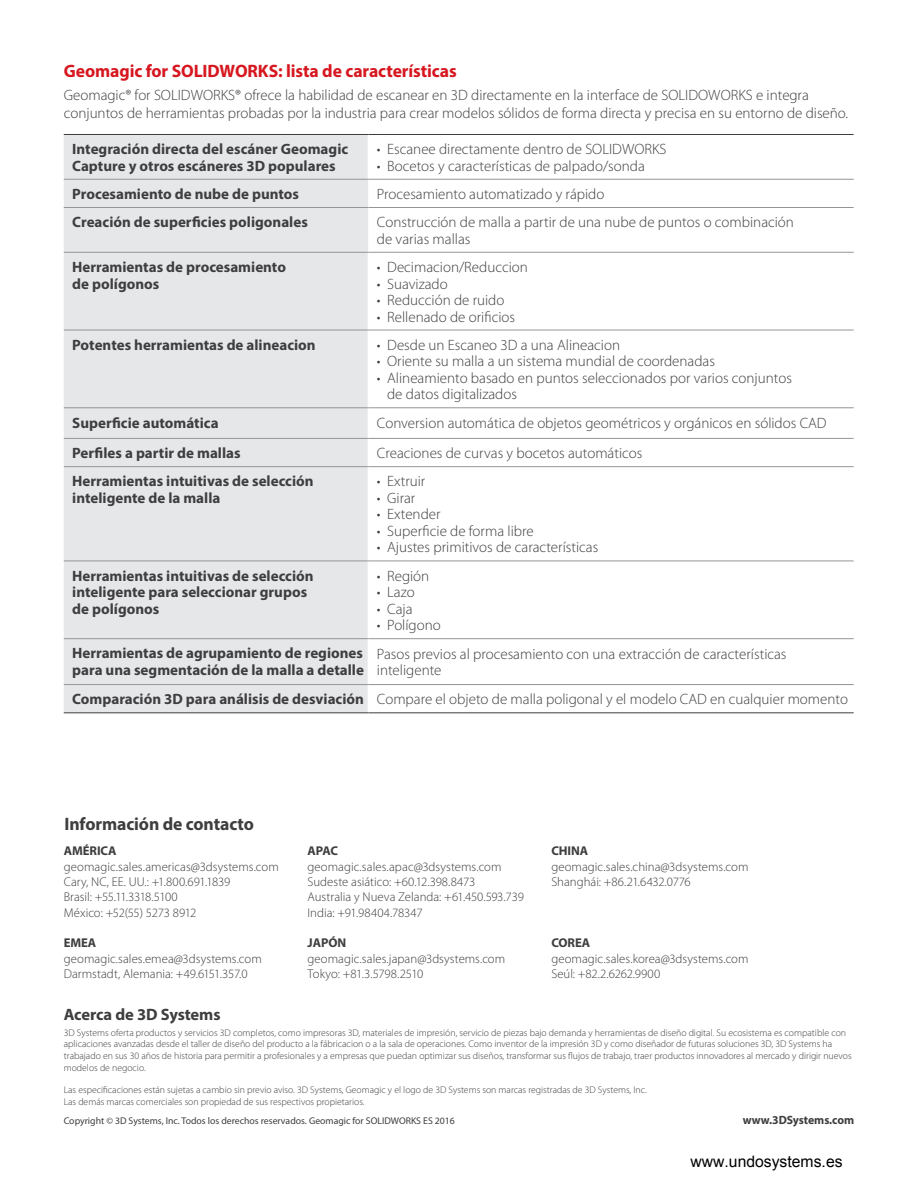
<style>
.page{position:relative;width:918px;height:1188px;background:#fff}
.page>*{position:absolute;margin:0;border:0;box-sizing:border-box;transform-origin:0 0}
.t1{font:700 18px "Myriad Pro";letter-spacing:-.005em;color:#d7171f}
.t2{font:700 18px "Myriad Pro";letter-spacing:-.005em;color:#3e3e3f}
.t3{font:700 16.5px "Myriad Pro";letter-spacing:-.005em;color:#3e3e3f}
.t4{font:15.75px "Arial";color:#000}
.t5{font:300 15px/16.5px "Myriad Pro";color:#3e3e3f}
.t6{font:700 15px/16.5px "Myriad Pro";color:#3e3e3f}
.t7{font:300 12.75px "Myriad Pro";color:#3e3e3f}
.t8{font:700 12.75px "Myriad Pro";letter-spacing:-.005em;color:#3e3e3f}
.t9{font:300 12.75px "Myriad Pro";letter-spacing:-.025em;color:#3e3e3f}
.t10{font:300 12.75px "Myriad Pro";letter-spacing:-.02em;color:#3e3e3f}
.t11{font:700 12px "Myriad Pro";letter-spacing:-.005em;color:#3e3e3f}
.t12{font:300 9.75px/11.2px "Myriad Pro";color:#3e3e3f}
.t13{font:9.75px "Myriad Pro";color:#3e3e3f}
</style>
<div class="page">
<div style="left:64px;top:135px;width:304px;height:577px;background:#e6e7e9"></div>
<svg style="left:368px;top:178px;width:486px;height:462px"></svg>
<hr style="left:368px;top:135px;width:1px;height:44px;background:#fff">
<hr style="left:368px;top:252px;width:1px;height:78px;background:#fff">
<hr style="left:368px;top:330px;width:1px;height:78px;background:#fff">
<hr style="left:368px;top:408px;width:1px;height:30px;background:#fff">
<svg style="left:368px;top:439px;width:1px;height:27px"></svg>
<hr style="left:368px;top:467px;width:1px;height:94px;background:#fff">
<hr style="left:368px;top:561px;width:1px;height:77px;background:#fff">
<hr style="left:368px;top:639px;width:1px;height:45px;background:#fff">
<hr style="left:64px;top:179px;width:304px;height:1px;background:#939598">
<hr style="left:368px;top:179px;width:486px;height:1px;background:#939598">
<hr style="left:64px;top:252px;width:304px;height:1px;background:#939598">
<hr style="left:368px;top:252px;width:486px;height:1px;background:#939598">
<hr style="left:64px;top:330px;width:304px;height:1px;background:#939598">
<hr style="left:368px;top:330px;width:486px;height:1px;background:#939598">
<hr style="left:64px;top:408px;width:304px;height:1px;background:#939598">
<hr style="left:368px;top:408px;width:486px;height:1px;background:#939598">
<hr style="left:64px;top:438px;width:304px;height:1px;background:#939598">
<hr style="left:368px;top:438px;width:486px;height:1px;background:#939598">
<hr style="left:64px;top:466px;width:304px;height:1px;background:#939598">
<hr style="left:368px;top:466px;width:486px;height:1px;background:#939598">
<hr style="left:64px;top:561px;width:304px;height:1px;background:#939598">
<hr style="left:368px;top:561px;width:486px;height:1px;background:#939598">
<hr style="left:64px;top:638px;width:304px;height:1px;background:#939598">
<hr style="left:368px;top:638px;width:486px;height:1px;background:#939598">
<hr style="left:64px;top:684px;width:304px;height:1px;background:#939598">
<hr style="left:368px;top:684px;width:486px;height:1px;background:#939598">
<hr style="left:64px;top:207px;width:304px;height:1px;background:#939598">
<hr style="left:368px;top:207px;width:486px;height:1px;background:#939598">
<hr style="left:64px;top:134px;width:304px;height:1px;background:#3e3e3f">
<hr style="left:368px;top:134px;width:486px;height:1px;background:#3e3e3f">
<hr style="left:64px;top:712px;width:304px;height:1px;background:#3e3e3f">
<hr style="left:368px;top:712px;width:486px;height:1px;background:#3e3e3f">
<p class="t1" style="left:64px;top:59px;width:395px">Geomagic for SOLIDWORKS: lista de características</p>
<p class="t5" style="left:64px;top:86px;width:786px;line-height:18px">Geomagic® for SOLIDWORKS® ofrece la habilidad de escanear en 3D directamente en la interface de SOLIDOWORKS e integra conjuntos de herramientas probadas por la industria para crear modelos sólidos de forma directa y precisa en su entorno de diseño.</p>
<p class="t6" style="left:72px;top:140px;width:277px">Integración directa del escáner Geomagic<br>Capture y otros escáneres 3D populares</p>
<p class="t5" style="left:377px;top:141px;width:291px">• Escanee directamente dentro de SOLIDWORKS</p>
<p class="t5" style="left:377px;top:158px;width:269px">• Bocetos y características de palpado/sonda</p>
<p class="t6" style="left:72px;top:185px;width:228px">Procesamiento de nube de puntos</p>
<p class="t5" style="left:377px;top:186px;width:229px">Procesamiento automatizado y rápido</p>
<p class="t6" style="left:72px;top:213px;width:237px">Creación de superficies poligonales</p>
<p class="t5" style="left:377px;top:214px;width:419px">Construcción de malla a partir de una nube de puntos o combinación de varias mallas</p>
<p class="t6" style="left:72px;top:258px;width:215px">Herramientas de procesamiento de polígonos</p>
<p class="t5" style="left:377px;top:259px;width:152px">• Decimacion/Reduccion</p>
<p class="t5" style="left:377px;top:276px;width:72px">• Suavizado</p>
<p class="t5" style="left:377px;top:292px;width:129px">• Reducción de ruido</p>
<p class="t5" style="left:377px;top:309px;width:140px">• Rellenado de orificios</p>
<p class="t6" style="left:72px;top:336px;width:245px">Potentes herramientas de alineacion</p>
<p class="t5" style="left:377px;top:337px;width:245px">• Desde un Escaneo 3D a una Alineacion</p>
<p class="t5" style="left:377px;top:353px;width:340px">• Oriente su malla a un sistema mundial de coordenadas</p>
<p class="t5" style="left:387px;top:370px;width:406px;text-indent:-10px">• Alineamiento basado en puntos seleccionados por varios conjuntos de datos digitalizados</p>
<p class="t6" style="left:72px;top:414px;width:148px">Superficie automática</p>
<p class="t5" style="left:377px;top:415px;width:451px">Conversion automática de objetos geométricos y orgánicos en sólidos CAD</p>
<p class="t6" style="left:72px;top:444px;width:170px">Perfiles a partir de mallas</p>
<p class="t5" style="left:377px;top:445px;width:267px">Creaciones de curvas y bocetos automáticos</p>
<p class="t6" style="left:72px;top:473px;width:243px">Herramientas intuitivas de selección inteligente de la malla</p>
<p class="t5" style="left:377px;top:473px;width:50px">• Extruir</p>
<p class="t5" style="left:377px;top:490px;width:40px">• Girar</p>
<p class="t5" style="left:377px;top:506px;width:65px">• Extender</p>
<p class="t5" style="left:377px;top:523px;width:158px">• Superficie de forma libre</p>
<p class="t5" style="left:377px;top:539px;width:223px">• Ajustes primitivos de características</p>
<p class="t6" style="left:72px;top:567px;width:243px">Herramientas intuitivas de selección inteligente para seleccionar grupos de polígonos</p>
<p class="t5" style="left:377px;top:568px;width:54px">• Región</p>
<p class="t5" style="left:377px;top:584px;width:39px">• Lazo</p>
<p class="t5" style="left:377px;top:601px;width:37px">• Caja</p>
<p class="t5" style="left:377px;top:617px;width:65px">• Polígono</p>
<p class="t6" style="left:72px;top:645px;width:293px">Herramientas de agrupamiento de regiones para una segmentación de la malla a detalle</p>
<p class="t5" style="left:377px;top:646px;width:411px">Pasos previos al procesamiento con una extracción de características inteligente</p>
<p class="t6" style="left:72px;top:691px;width:293px">Comparación 3D para análisis de desviación</p>
<p class="t5" style="left:377px;top:691px;width:473px">Compare el objeto de malla poligonal y el modelo CAD en cualquier momento</p>
<p class="t2" style="left:64px;top:812px;width:191px">Información de contacto</p>
<p class="t8" style="left:64px;top:843px;width:54px">AMÉRICA</p>
<p class="t7" style="left:64px;top:860px;width:217px">geomagic.sales.americas@3dsystems.com</p>
<p class="t7" style="left:64px;top:875px;width:168px">Cary, NC, EE. UU.: +1.800.691.1839</p>
<p class="t9" style="left:64px;top:890px;width:116px">Brasil: +55.11.3318.5100</p>
<p class="t7" style="left:64px;top:905px;width:134px">México: +52(55) 5273 8912</p>
<p class="t8" style="left:64px;top:935px;width:34px">EMEA</p>
<p class="t7" style="left:64px;top:951px;width:200px">geomagic.sales.emea@3dsystems.com</p>
<p class="t7" style="left:64px;top:967px;width:185px">Darmstadt, Alemania: +49.6151.357.0</p>
<p class="t8" style="left:308px;top:843px;width:32px">APAC</p>
<p class="t7" style="left:308px;top:860px;width:196px">geomagic.sales.apac@3dsystems.com</p>
<p class="t7" style="left:308px;top:875px;width:169px">Sudeste asiático: +60.12.398.8473</p>
<p class="t7" style="left:308px;top:890px;width:218px">Australia y Nueva Zelanda: +61.450.593.739</p>
<p class="t7" style="left:308px;top:905px;width:117px">India: +91.98404.78347</p>
<p class="t8" style="left:308px;top:935px;width:40px">JAPÓN</p>
<p class="t7" style="left:308px;top:951px;width:199px">geomagic.sales.japan@3dsystems.com</p>
<p class="t10" style="left:308px;top:967px;width:117px">Tokyo: +81.3.5798.2510</p>
<p class="t8" style="left:551px;top:843px;width:38px">CHINA</p>
<p class="t7" style="left:551px;top:860px;width:199px">geomagic.sales.china@3dsystems.com</p>
<p class="t7" style="left:551px;top:875px;width:141px">Shanghái: +86.21.6432.0776</p>
<p class="t8" style="left:551px;top:935px;width:40px">COREA</p>
<p class="t7" style="left:551px;top:951px;width:199px">geomagic.sales.korea@3dsystems.com</p>
<p class="t7" style="left:551px;top:967px;width:111px">Seúl: +82.2.6262.9900</p>
<p class="t3" style="left:64px;top:1004px;width:158px">Acerca de 3D Systems</p>
<p class="t12" style="left:64px;top:1027px;width:789px">3D Systems oferta productos y servicios 3D completos, como impresoras 3D, materiales de impresión, servicio de piezas bajo demanda y herramientas de diseño digital. Su ecosistema es compatible con aplicaciones avanzadas desde el taller de diseño del producto a la fábricacion o a la sala de operaciones. Como inventor de la impresión 3D y como diseñador de futuras soluciones 3D, 3D Systems ha trabajado en sus 30 años de historia para permitir a profesionales y a empresas que puedan optimizar sus diseños, transformar sus flujos de trabajo, traer productos innovadores al mercado y dirigir nuevos</p>
<p class="t12" style="left:64px;top:1062px;width:83px">modelos de negocio.</p>
<p class="t12" style="left:64px;top:1084px;width:585px">Las especificaciones están sujetas a cambio sin previo aviso. 3D Systems, Geomagic y el logo de 3D Systems son marcas registradas de 3D Systems, Inc.</p>
<p class="t12" style="left:64px;top:1096px;width:302px">Las demás marcas comerciales son propiedad de sus respectivos propietarios.</p>
<p class="t13" style="left:64px;top:1114px;width:393px">Copyright © 3D Systems, Inc. Todos los derechos reservados. Geomagic for SOLIDWORKS ES 2016</p>
<p class="t11" style="left:743px;top:1112px;width:113px">www.3DSystems.com</p>
<p class="t4" style="left:690px;top:1151px;width:154px">www.undosystems.es</p>
</div>
